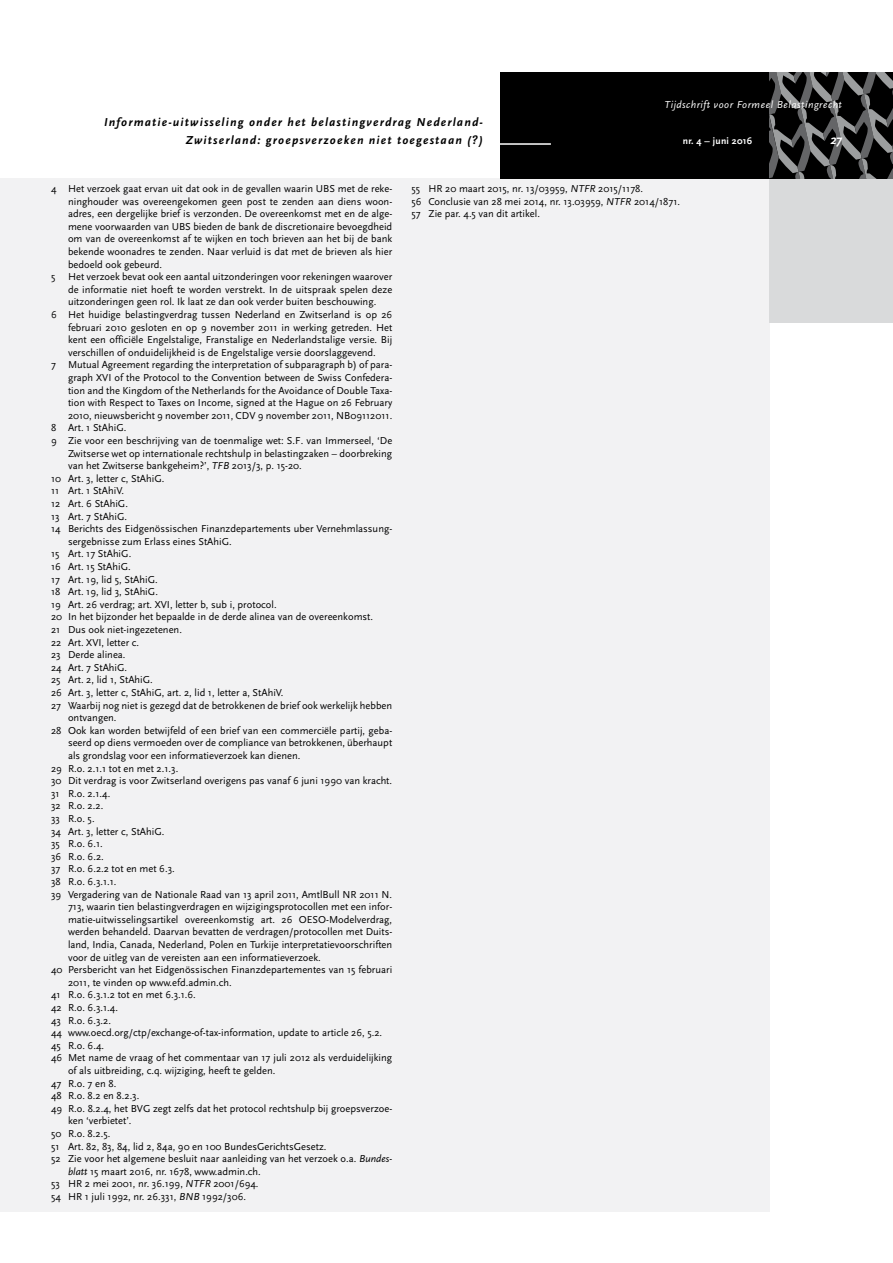
<style>
.page{position:relative;width:893px;height:1263px;background:#fff}
.page>*{position:absolute;margin:0;border:0;box-sizing:border-box;transform-origin:0 0}
.t1{font:italic 700 13.5px "Scala Sans";color:#fff}
.t2{font:italic 700 12px/18px "Scala Sans";letter-spacing:.1em;color:#000;text-align:right}
.t3{font:10.5px/12.6px "Scala Sans";color:#000}
.t4{font:italic 10.5px "Scala Sans";letter-spacing:.05em;color:#fff}
.t5{font:700 9.75px "Scala Sans";letter-spacing:.025em;color:#fff}
.s1{font-style:italic}
</style>
<div class="page">
<div style="left:0;top:179px;width:770px;height:1033px;background:#f2f2f3"></div>
<div style="left:770px;top:179px;width:123px;height:144px;background:#d9dadb"></div>
<div style="left:500px;top:72px;width:269px;height:107px;background:#000"></div>
<hr style="left:499px;top:143px;width:52px;height:2px;background:#fff">
<svg style="left:769px;top:72px;width:124px;height:107px"></svg>
<p class="t4" style="left:664px;top:99px;width:179px">Tijdschrift voor Formeel Belastingrecht</p>
<p class="t5" style="left:683px;top:136px;width:71px">nr. 4 – juni 2016</p>
<p class="t2" style="left:104px;top:113px;width:380px">Informatie-uitwisseling onder het belastingverdrag Nederland-<br>Zwitserland: groepsverzoeken niet toegestaan (?)</p>
<p class="t3" style="left:51px;top:182px;width:343px">4 Het verzoek gaat ervan uit dat ook in de gevallen waarin UBS met de reke-</p>
<p class="t3" style="left:68px;top:195px;width:326px">ninghouder was overeengekomen geen post te zenden aan diens woon-</p>
<p class="t3" style="left:68px;top:208px;width:326px">adres, een dergelijke brief is verzonden. De overeenkomst met en de alge-</p>
<p class="t3" style="left:68px;top:220px;width:326px">mene voorwaarden van UBS bieden de bank de discretionaire bevoegdheid</p>
<p class="t3" style="left:68px;top:233px;width:326px">om van de overeenkomst af te wijken en toch brieven aan het bij de bank</p>
<p class="t3" style="left:68px;top:245px;width:326px">bekende woonadres te zenden. Naar verluid is dat met de brieven als hier</p>
<p class="t3" style="left:68px;top:258px;width:96px">bedoeld ook gebeurd.</p>
<p class="t3" style="left:51px;top:271px;width:343px">5 Het verzoek bevat ook een aantal uitzonderingen voor rekeningen waarover</p>
<p class="t3" style="left:68px;top:283px;width:326px">de informatie niet hoeft te worden verstrekt. In de uitspraak spelen deze</p>
<p class="t3" style="left:68px;top:296px;width:310px">uitzonderingen geen rol. Ik laat ze dan ook verder buiten beschouwing.</p>
<p class="t3" style="left:51px;top:308px;width:343px">6 Het huidige belastingverdrag tussen Nederland en Zwitserland is op 26</p>
<p class="t3" style="left:68px;top:321px;width:326px">februari 2010 gesloten en op 9 november 2011 in werking getreden. Het</p>
<p class="t3" style="left:68px;top:334px;width:326px">kent een officiële Engelstalige, Franstalige en Nederlandstalige versie. Bij</p>
<p class="t3" style="left:68px;top:346px;width:309px">verschillen of onduidelijkheid is de Engelstalige versie doorslaggevend.</p>
<p class="t3" style="left:51px;top:359px;width:343px">7 Mutual Agreement regarding the interpretation of subparagraph b) of para-</p>
<p class="t3" style="left:68px;top:371px;width:326px">graph XVI of the Protocol to the Convention between de Swiss Confedera-</p>
<p class="t3" style="left:68px;top:384px;width:326px">tion and the Kingdom of the Netherlands for the Avoidance of Double Taxa-</p>
<p class="t3" style="left:68px;top:397px;width:326px">tion with Respect to Taxes on Income, signed at the Hague on 26 February</p>
<p class="t3" style="left:68px;top:409px;width:326px">2010, nieuwsbericht 9 november 2011, CDV 9 november 2011, NB09112011.</p>
<p class="t3" style="left:51px;top:422px;width:77px">8 Art. 1 StAhiG.</p>
<p class="t3" style="left:51px;top:434px;width:343px">9 Zie voor een beschrijving van de toenmalige wet: S.F. van Immerseel, ‘De</p>
<p class="t3" style="left:68px;top:447px;width:326px">Zwitserse wet op internationale rechtshulp in belastingzaken – doorbreking</p>
<p class="t3" style="left:68px;top:460px;width:235px">van het Zwitserse bankgeheim?’, <span class="s1">TFB</span> 2013/3, p. 15-20.</p>
<p class="t3" style="left:51px;top:472px;width:115px">10 Art. 3, letter c, StAhiG.</p>
<p class="t3" style="left:51px;top:485px;width:74px">11 Art. 1 StAhiV.</p>
<p class="t3" style="left:51px;top:497px;width:79px">12 Art. 6 StAhiG.</p>
<p class="t3" style="left:51px;top:510px;width:78px">13 Art. 7 StAhiG.</p>
<p class="t3" style="left:51px;top:523px;width:343px">14 Berichts des Eidgenössischen Finanzdepartements uber Vernehmlassung-</p>
<p class="t3" style="left:68px;top:535px;width:165px">sergebnisse zum Erlass eines StAhiG.</p>
<p class="t3" style="left:51px;top:548px;width:82px">15 Art. 17 StAhiG.</p>
<p class="t3" style="left:51px;top:560px;width:81px">16 Art. 15 StAhiG.</p>
<p class="t3" style="left:51px;top:573px;width:108px">17 Art. 19, lid 5, StAhiG.</p>
<p class="t3" style="left:51px;top:586px;width:108px">18 Art. 19, lid 3, StAhiG.</p>
<p class="t3" style="left:51px;top:598px;width:227px">19 Art. 26 verdrag; art. XVI, letter b, sub i, protocol.</p>
<p class="t3" style="left:51px;top:611px;width:324px">20 In het bijzonder het bepaalde in de derde alinea van de overeenkomst.</p>
<p class="t3" style="left:51px;top:623px;width:132px">21 Dus ook niet-ingezetenen.</p>
<p class="t3" style="left:51px;top:636px;width:90px">22 Art. XVI, letter c.</p>
<p class="t3" style="left:51px;top:649px;width:76px">23 Derde alinea.</p>
<p class="t3" style="left:51px;top:661px;width:78px">24 Art. 7 StAhiG.</p>
<p class="t3" style="left:51px;top:674px;width:103px">25 Art. 2, lid 1, StAhiG.</p>
<p class="t3" style="left:51px;top:686px;width:234px">26 Art. 3, letter c, StAhiG, art. 2, lid 1, letter a, StAhiV.</p>
<p class="t3" style="left:51px;top:699px;width:343px">27 Waarbij nog niet is gezegd dat de betrokkenen de brief ook werkelijk hebben</p>
<p class="t3" style="left:68px;top:712px;width:50px">ontvangen.</p>
<p class="t3" style="left:51px;top:724px;width:343px">28 Ook kan worden betwijfeld of een brief van een commerciële partij, geba-</p>
<p class="t3" style="left:68px;top:737px;width:326px">seerd op diens vermoeden over de compliance van betrokkenen, überhaupt</p>
<p class="t3" style="left:68px;top:749px;width:234px">als grondslag voor een informatieverzoek kan dienen.</p>
<p class="t3" style="left:51px;top:762px;width:129px">29 R.o. 2.1.1 tot en met 2.1.3.</p>
<p class="t3" style="left:51px;top:775px;width:343px">30 Dit verdrag is voor Zwitserland overigens pas vanaf 6 juni 1990 van kracht.</p>
<p class="t3" style="left:51px;top:787px;width:61px">31 R.o. 2.1.4.</p>
<p class="t3" style="left:51px;top:800px;width:54px">32 R.o. 2.2.</p>
<p class="t3" style="left:51px;top:812px;width:45px">33 R.o. 5.</p>
<p class="t3" style="left:51px;top:825px;width:115px">34 Art. 3, letter c, StAhiG.</p>
<p class="t3" style="left:51px;top:838px;width:53px">35 R.o. 6.1.</p>
<p class="t3" style="left:51px;top:850px;width:54px">36 R.o. 6.2.</p>
<p class="t3" style="left:51px;top:863px;width:125px">37 R.o. 6.2.2 tot en met 6.3.</p>
<p class="t3" style="left:51px;top:875px;width:67px">38 R.o. 6.3.1.1.</p>
<p class="t3" style="left:51px;top:888px;width:343px">39 Vergadering van de Nationale Raad van 13 april 2011, AmtlBull NR 2011 N.</p>
<p class="t3" style="left:68px;top:901px;width:326px">713, waarin tien belastingverdragen en wijzigingsprotocollen met een infor-</p>
<p class="t3" style="left:68px;top:913px;width:326px">matie-uitwisselingsartikel overeenkomstig art. 26 OESO-Modelverdrag,</p>
<p class="t3" style="left:68px;top:926px;width:326px">werden behandeld. Daarvan bevatten de verdragen/protocollen met Duits-</p>
<p class="t3" style="left:68px;top:938px;width:326px">land, India, Canada, Nederland, Polen en Turkije interpretatievoorschriften</p>
<p class="t3" style="left:68px;top:951px;width:254px">voor de uitleg van de vereisten aan een informatieverzoek.</p>
<p class="t3" style="left:51px;top:964px;width:343px">40 Persbericht van het Eidgenössischen Finanzdepartementes van 15 februari</p>
<p class="t3" style="left:68px;top:976px;width:165px">2011, te vinden op www.efd.admin.ch.</p>
<p class="t3" style="left:51px;top:989px;width:146px">41 R.o. 6.3.1.2 tot en met 6.3.1.6.</p>
<p class="t3" style="left:51px;top:1001px;width:69px">42 R.o. 6.3.1.4.</p>
<p class="t3" style="left:51px;top:1014px;width:61px">43 R.o. 6.3.2.</p>
<p class="t3" style="left:51px;top:1027px;width:333px">44 www.oecd.org/ctp/exchange-of-tax-information, update to article 26, 5.2.</p>
<p class="t3" style="left:51px;top:1039px;width:55px">45 R.o. 6.4.</p>
<p class="t3" style="left:51px;top:1052px;width:343px">46 Met name de vraag of het commentaar van 17 juli 2012 als verduidelijking</p>
<p class="t3" style="left:68px;top:1064px;width:209px">of als uitbreiding, c.q. wijziging, heeft te gelden.</p>
<p class="t3" style="left:51px;top:1077px;width:67px">47 R.o. 7 en 8.</p>
<p class="t3" style="left:51px;top:1090px;width:90px">48 R.o. 8.2 en 8.2.3.</p>
<p class="t3" style="left:51px;top:1102px;width:343px">49 R.o. 8.2.4, het BVG zegt zelfs dat het protocol rechtshulp bij groepsverzoe-</p>
<p class="t3" style="left:68px;top:1115px;width:65px">ken ‘verbietet’.</p>
<p class="t3" style="left:51px;top:1127px;width:61px">50 R.o. 8.2.5.</p>
<p class="t3" style="left:51px;top:1140px;width:277px">51 Art. 82, 83, 84, lid 2, 84a, 90 en 100 BundesGerichtsGesetz.</p>
<p class="t3" style="left:51px;top:1153px;width:343px">52 Zie voor het algemene besluit naar aanleiding van het verzoek o.a. <span class="s1">Bundes-</span></p>
<p class="t3" style="left:68px;top:1165px;width:194px"><span class="s1">blatt</span> 15 maart 2016, nr. 1678, www.admin.ch.</p>
<p class="t3" style="left:51px;top:1178px;width:209px">53 HR 2 mei 2001, nr. 36.199, <span class="s1">NTFR</span> 2001/694.</p>
<p class="t3" style="left:51px;top:1190px;width:197px">54 HR 1 juli 1992, nr. 26.331, <span class="s1">BNB</span> 1992/306.</p>
<p class="t1" style="left:830px;top:132px;width:13px">27</p>
<p class="t3" style="left:411px;top:182px;width:270px">55 HR 20 maart 2015, nr. 13/03959, <span class="s1">NTFR</span> 2015/1178.<br>56 Conclusie van 28 mei 2014, nr. 13.03959, <span class="s1">NTFR</span> 2014/1871.<br>57 Zie par. 4.5 van dit artikel.</p>
</div>
